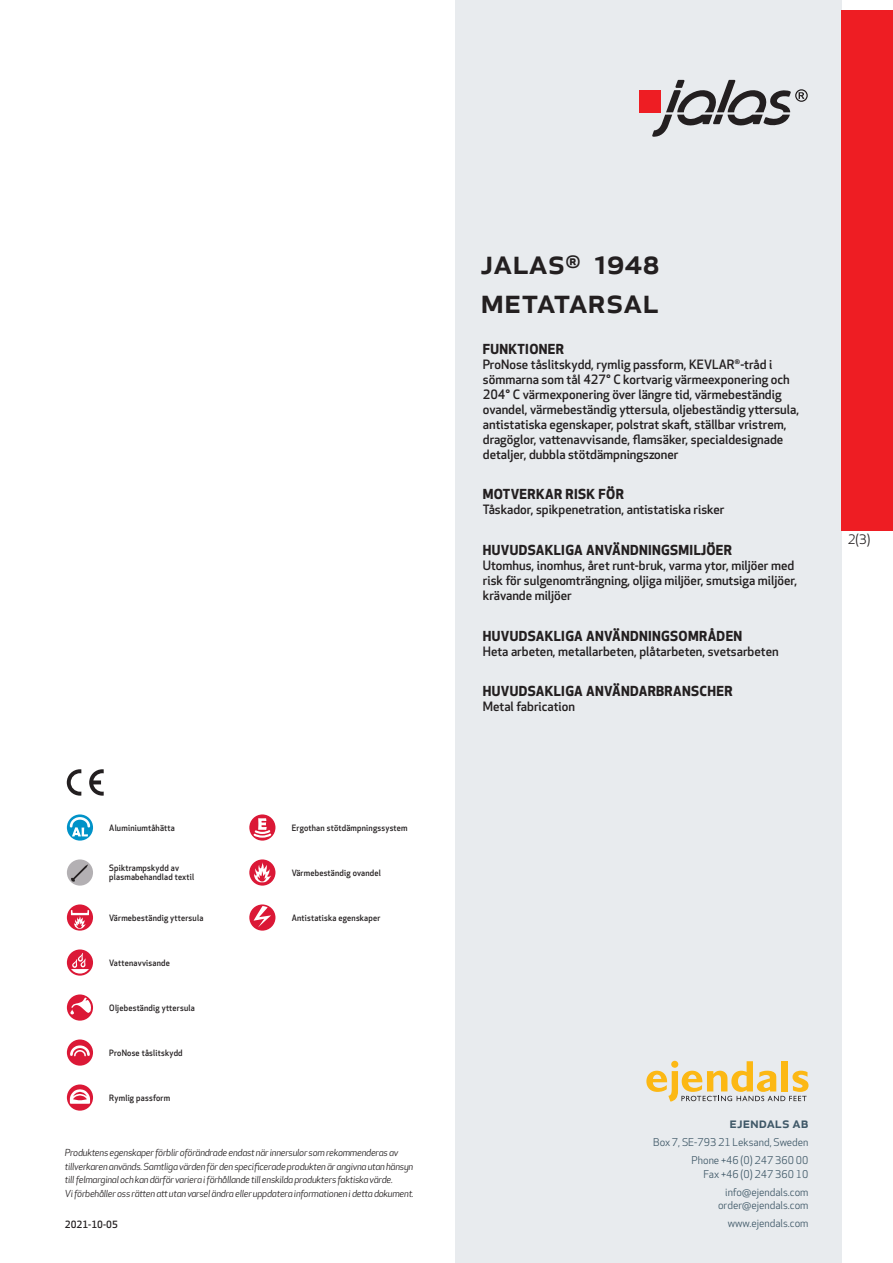
<style>
.page{position:relative;width:893px;height:1263px;background:#fff}
.page>*{position:absolute;margin:0;border:0;box-sizing:border-box;transform-origin:0 0}
.prodname{font:500 34.5px/39px "Apex New";color:#231f20}
.t1{font:500 15px "Apex New";color:#405968}
.Funktion_body{font:700 13.5px "Apex New";letter-spacing:.025em;color:#231f20}
.t2{font:12.75px "Apex New";color:#231f20}
.Funktion_body-2{font:500 12.6px/15px "Apex New";color:#231f20}
.t3{font:10.5px/18px "Apex New";color:#405968;text-align:right}
.t4{font:500 9.75px "Apex New";color:#231f20}
.t5{font:italic 9.45px/13.5px "Apex New";letter-spacing:-.025em;color:#231f20}
.Funktion_body-3{font:500 8.55px/9px "Apex New";letter-spacing:.025em;color:#231f20;scale:.95 1}
</style>
<div class="page">
<div style="left:455px;top:0;width:387px;height:1263px;background:#e8ebee"></div>
<svg style="left:646px;top:1061px;width:162px;height:40px"></svg>
<div style="left:842px;top:11px;width:51px;height:520px;background:#ee1d23"></div>
<div style="left:639px;top:90px;width:22px;height:22px;background:#ee1d23"></div>
<svg style="left:652px;top:80px;width:156px;height:57px"></svg>
<svg style="left:67px;top:814px;width:26px;height:27px"></svg>
<svg style="left:70px;top:817px;width:20px;height:19px"></svg>
<div style="left:67px;top:859px;width:26px;height:27px;background:#b3b0b3;border-radius:50%"></div>
<svg style="left:71px;top:864px;width:17px;height:18px"></svg>
<svg style="left:67px;top:904px;width:26px;height:27px"></svg>
<svg style="left:71px;top:910px;width:18px;height:19px"></svg>
<svg style="left:67px;top:949px;width:26px;height:27px"></svg>
<svg style="left:71px;top:953px;width:18px;height:20px"></svg>
<svg style="left:67px;top:994px;width:26px;height:27px"></svg>
<svg style="left:70px;top:997px;width:21px;height:17px"></svg>
<div style="left:67px;top:1039px;width:26px;height:27px;background:#db1836;border-radius:50%"></div>
<svg style="left:70px;top:1045px;width:20px;height:11px"></svg>
<svg style="left:67px;top:1084px;width:26px;height:27px"></svg>
<svg style="left:70px;top:1089px;width:20px;height:15px"></svg>
<svg style="left:249px;top:814px;width:26px;height:27px"></svg>
<svg style="left:252px;top:818px;width:21px;height:21px"></svg>
<svg style="left:249px;top:859px;width:26px;height:27px"></svg>
<svg style="left:254px;top:862px;width:17px;height:20px"></svg>
<svg style="left:249px;top:904px;width:26px;height:27px"></svg>
<svg style="left:254px;top:906px;width:17px;height:21px"></svg>
<svg style="left:89px;top:769px;width:15px;height:27px"></svg>
<svg style="left:67px;top:769px;width:14px;height:27px"></svg>
<p class="Funktion_body-3" style="left:109px;top:823px;width:71px">Aluminiumtåhätta</p>
<p class="Funktion_body-3" style="left:109px;top:864px;width:91px">Spiktrampskydd av plasmabehandlad textil</p>
<p class="Funktion_body-3" style="left:109px;top:913px;width:100px">Värmebeständig yttersula</p>
<p class="Funktion_body-3" style="left:109px;top:958px;width:65px">Vattenavvisande</p>
<p class="Funktion_body-3" style="left:109px;top:1003px;width:92px">Oljebeständig yttersula</p>
<p class="Funktion_body-3" style="left:109px;top:1048px;width:79px">ProNose tåslitskydd</p>
<p class="Funktion_body-3" style="left:109px;top:1093px;width:66px">Rymlig passform</p>
<p class="Funktion_body-3" style="left:292px;top:823px;width:124px">Ergothan stötdämpningssystem</p>
<p class="Funktion_body-3" style="left:292px;top:868px;width:95px">Värmebeständig ovandel</p>
<p class="Funktion_body-3" style="left:292px;top:913px;width:95px">Antistatiska egenskaper</p>
<p class="t5" style="left:65px;top:1146px;width:350px">Produktens egenskaper förblir oförändrade endast när innersulor som rekommenderas av tillverkaren används. Samtliga värden för den specificerade produkten är angivna utan hänsyn till felmarginal och kan därför variera i förhållande till enskilda produkters faktiska värde.<br>Vi förbehåller oss rätten att utan varsel ändra eller uppdatera informationen i detta dokument.</p>
<p class="t4" style="left:65px;top:1218px;width:54px">2021-10-05</p>
<p class="prodname" style="left:480px;top:241px;width:181px">JALAS<sup>®</sup> 1948<br>METATARSAL</p>
<p class="Funktion_body" style="left:483px;top:339px;width:83px">FUNKTIONER</p>
<p class="Funktion_body-2" style="left:483px;top:356px;width:318px">ProNose tåslitskydd, rymlig passform, KEVLAR<sup>®</sup>-tråd i sömmarna som tål 427° C kortvarig värmeexponering och 204° C värmexponering över längre tid, värmebeständig ovandel, värmebeständig yttersula, oljebeständig yttersula, antistatiska egenskaper, polstrat skaft, ställbar vristrem, dragöglor, vattenavvisande, flamsäker, specialdesignade detaljer, dubbla stötdämpningszoner</p>
<p class="Funktion_body" style="left:483px;top:485px;width:142px">MOTVERKAR RISK FÖR</p>
<p class="Funktion_body-2" style="left:483px;top:502px;width:243px">Tåskador, spikpenetration, antistatiska risker</p>
<p class="Funktion_body" style="left:483px;top:540px;width:251px">HUVUDSAKLIGA ANVÄNDNINGSMILJÖER</p>
<p class="Funktion_body-2" style="left:483px;top:558px;width:316px">Utomhus, inomhus, året runt-bruk, varma ytor, miljöer med risk för sulgenomträngning, oljiga miljöer, smutsiga miljöer, krävande miljöer</p>
<p class="Funktion_body" style="left:483px;top:626px;width:261px">HUVUDSAKLIGA ANVÄNDNINGSOMRÅDEN</p>
<p class="Funktion_body-2" style="left:483px;top:643px;width:297px">Heta arbeten, metallarbeten, plåtarbeten, svetsarbeten</p>
<p class="Funktion_body" style="left:483px;top:682px;width:251px">HUVUDSAKLIGA ANVÄNDARBRANSCHER</p>
<p class="Funktion_body-2" style="left:483px;top:699px;width:94px">Metal fabrication</p>
<p class="t2" style="left:848px;top:531px;width:24px">2(3)</p>
<p class="t1" style="left:729px;top:1113px;width:80px">ejendals ab</p>
<p class="t3" style="left:653px;top:1133px;width:157px">Box 7, SE-793 21 Leksand, Sweden<br>Phone +46 (0) 247 360 00</p>
<p class="t3" style="left:703px;top:1165px;width:107px">Fax +46 (0) 247 360 10 info@ejendals.com</p>
<p class="t3" style="left:718px;top:1196px;width:92px">order@ejendals.com</p>
<p class="t3" style="left:728px;top:1215px;width:82px">www.ejendals.com</p>
</div>
